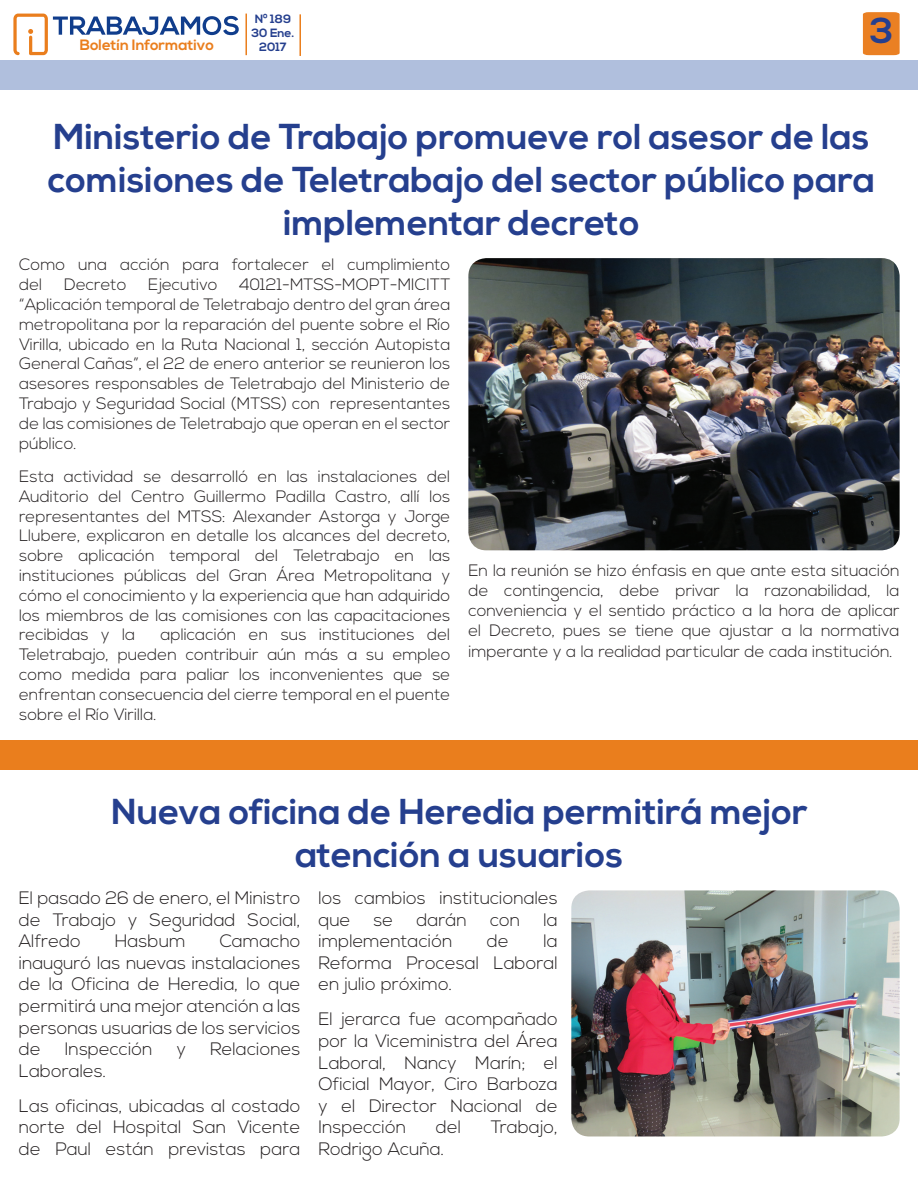
<style>
.page{position:relative;width:918px;height:1188px;background:#fff}
.page>*{position:absolute;margin:0;border:0;box-sizing:border-box;transform-origin:0 0}
.t1{font:700 36px/43.2px "Nexa";color:#253f8e;text-align:center}
.t2{font:300 18px/21.6px "Nexa";color:#231f20;text-align:justify}
.t3{font:300 16.5px/19.8px "Nexa";color:#231f20;text-align:justify}
.t4{font:700 15px "Nexa";color:#ea7e1d}
.t5{font:700 12px/14.4px "Nexa";color:#253f8e}
</style>
<div class="page">
<div style="left:863px;top:12px;width:37px;height:43px;background:#ea8023"></div>
<div style="left:0;top:60px;width:918px;height:29px;background:#b0bfdd"></div>
<svg style="left:13px;top:14px;width:226px;height:41px"></svg>
<hr style="left:245px;top:14px;width:2px;height:41px;background:#ea7e1d">
<hr style="left:299px;top:14px;width:2px;height:42px;background:#ea7e1d">
<img style="left:468px;top:258px;width:432px;height:292px">
<img style="left:571px;top:890px;width:329px;height:246px">
<div style="left:0;top:740px;width:918px;height:30px;background:#ea7e1d"></div>
<p class="t5" style="left:251px;top:12px;width:45px">Nº 189<br>30 Ene.</p>
<p class="t4" style="left:80px;top:37px;width:136px">Boletín Informativo</p>
<p class="t5" style="left:259px;top:40px;width:29px">2017</p>
<h1 class="t1" style="left:870px;top:11px;width:25px">3</h1>
<h1 class="t1" style="left:48px;top:116px;width:828px">Ministerio de Trabajo promueve rol asesor de las comisiones de Teletrabajo del sector público para implementar decreto</h1>
<p class="t3" style="left:19px;top:256px;width:433px">Como una acción para fortalecer el cumplimiento del</p>
<p class="t3" style="left:19px;top:275px;width:433px;text-indent:220px">40121-MTSS-MOPT-MICITT “Aplicación temporal de Teletrabajo dentro del gran área metropolitana por la reparación del puente sobre el Río Virilla, ubicado en la Ruta Nacional 1, sección Autopista General Cañas”, el 22 de enero anterior se reunieron los asesores responsables de Teletrabajo del Ministerio de Trabajo y Seguridad Social (MTSS) con representantes de las comisiones de Teletrabajo que operan en el sector público.</p>
<p class="t3" style="left:19px;top:467px;width:433px">Esta actividad se desarrolló en las instalaciones del Auditorio del Centro Guillermo Padilla Castro, allí los representantes del MTSS: Alexander Astorga y Jorge Llubere, explicaron en detalle los alcances del decreto, sobre aplicación temporal del Teletrabajo en las instituciones públicas del Gran Área Metropolitana y cómo el conocimiento y la experiencia que han adquirido los miembros de las comisiones con las capacitaciones recibidas y la</p>
<p class="t3" style="left:64px;top:275px;width:64px">Decreto</p>
<p class="t3" style="left:148px;top:275px;width:71px">Ejecutivo</p>
<p class="t3" style="left:19px;top:626px;width:433px;text-indent:141px">aplicación en sus instituciones del Teletrabajo, pueden contribuir aún más a su empleo como medida para paliar los inconvenientes que se enfrentan consecuencia del cierre temporal en el puente sobre el Río Virilla.</p>
<p class="t3" style="left:468px;top:561px;width:433px">En la reunión se hizo énfasis en que ante esta situación de contingencia, debe privar la razonabilidad, la conveniencia y el sentido práctico a la hora de aplicar el Decreto, pues se tiene que ajustar a la normativa</p>
<p class="t3" style="left:468px;top:642px;width:426px">imperante y a la realidad particular de cada institución.</p>
<h1 class="t1" style="left:111px;top:791px;width:698px">Nueva oficina de Heredia permitirá mejor atención a usuarios</h1>
<p class="t2" style="left:19px;top:888px;width:283px">El pasado 26 de enero, el Ministro de Trabajo y Seguridad Social, Alfredo</p>
<p class="t2" style="left:19px;top:931px;width:283px;text-indent:201px">Camacho inauguró las nuevas instalaciones de la Oficina de Heredia, lo que permitirá una mejor atención a las personas usuarias de los servicios de</p>
<p class="t2" style="left:115px;top:931px;width:72px">Hasbum</p>
<p class="t2" style="left:65px;top:1039px;width:89px">Inspección</p>
<p class="t2" style="left:177px;top:1039px;width:11px">y</p>
<p class="t2" style="left:210px;top:1039px;width:92px">Relaciones</p>
<p class="t2" style="left:19px;top:1054px;width:283px;line-height:35.1px">Laborales.<br>Las oficinas, ubicadas al costado</p>
<p class="t2" style="left:19px;top:1117px;width:283px">norte del Hospital San Vicente de Paul están previstas para</p>
<p class="t2" style="left:318px;top:888px;width:241px">los cambios institucionales que</p>
<p class="t2" style="left:374px;top:909px;width:21px">se</p>
<p class="t2" style="left:416px;top:909px;width:52px">darán</p>
<p class="t2" style="left:490px;top:909px;width:32px">con</p>
<p class="t2" style="left:544px;top:909px;width:16px">la</p>
<p class="t2" style="left:318px;top:931px;width:135px">implementación</p>
<p class="t2" style="left:487px;top:931px;width:23px">de</p>
<p class="t2" style="left:318px;top:931px;width:241px;text-indent:225px">la Reforma Procesal Laboral en julio próximo.</p>
<p class="t2" style="left:318px;top:1009px;width:241px">El jerarca fue acompañado por la Viceministra del Área Laboral, Nancy Marín; el Oficial Mayor, Ciro Barboza y el Director Nacional de Inspección</p>
<p class="t2" style="left:436px;top:1117px;width:27px">del</p>
<p class="t2" style="left:491px;top:1117px;width:69px">Trabajo,</p>
<p class="t2" style="left:318px;top:1139px;width:127px">Rodrigo Acuña.</p>
</div>
